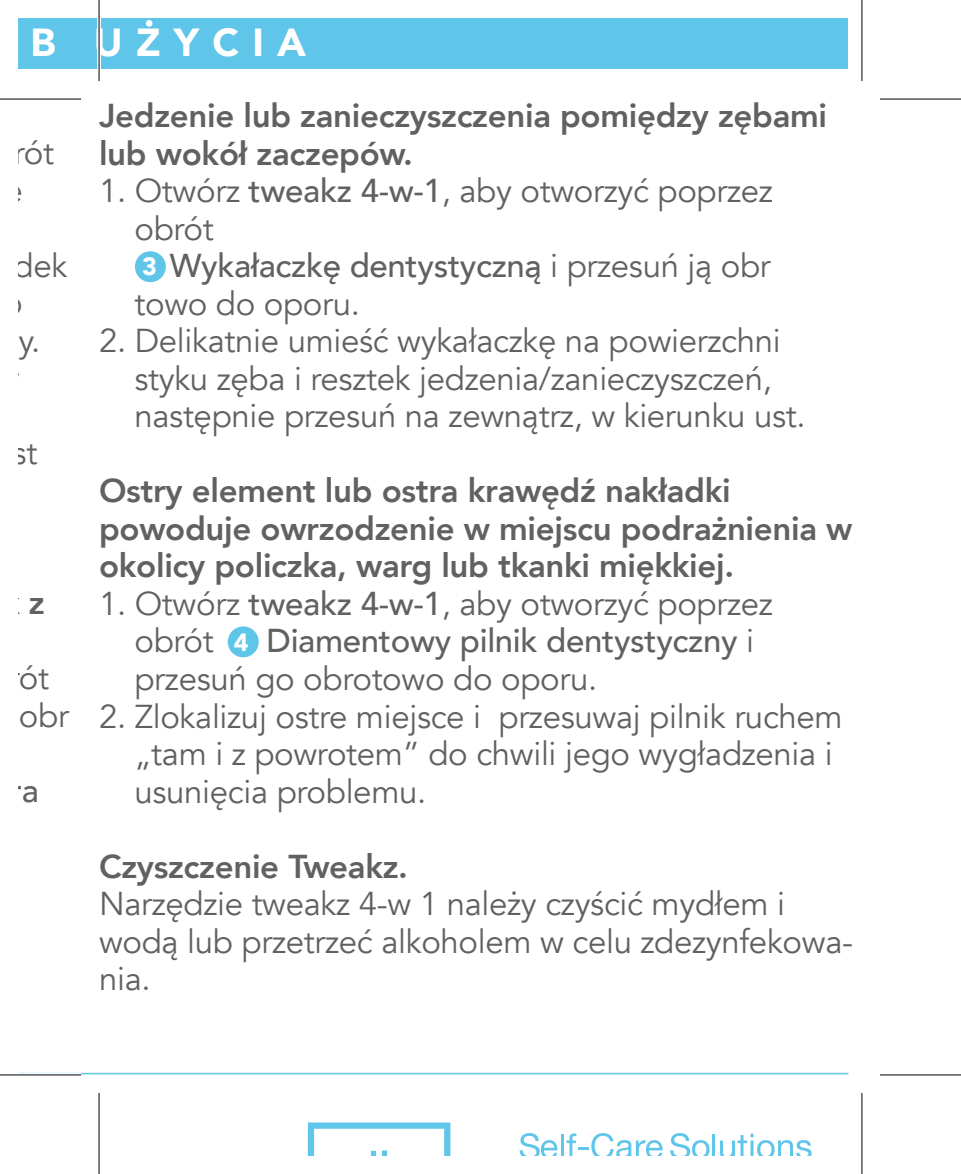
<style>
.page{position:relative;width:961px;height:1174px;background:#fff}
.page>*{position:absolute;margin:0;border:0;box-sizing:border-box;transform-origin:0 0}
.t1{font:900 39px "Avenir";letter-spacing:.34em;color:#fff}
.t2{font:33px/37.5px "Avenir";letter-spacing:-.01em;color:#606261}
.t3{font:800 33px/37.5px "Avenir";letter-spacing:-.01em;color:#606261}
.t4{font:500 33px/37.5px "Avenir";letter-spacing:-.01em;color:#606261}
.t5{font:900 24.9px "Avenir";color:#fff}
.s1{font-weight:500}
.s2{font-weight:400}
</style>
<div class="page">
<svg style="left:308px;top:1122px;width:142px;height:33px"></svg>
<svg style="left:519px;top:1133px;width:38px;height:22px"></svg>
<hr style="left:560px;top:1133px;width:3px;height:22px;background:#5fc5e9">
<svg style="left:566px;top:1133px;width:96px;height:22px"></svg>
<svg style="left:670px;top:1133px;width:39px;height:22px"></svg>
<hr style="left:712px;top:1133px;width:3px;height:22px;background:#5fc5e9">
<svg style="left:720px;top:1133px;width:91px;height:22px"></svg>
<hr style="left:18px;top:1072px;width:830px;height:2px;background:#5fc5e9">
<div style="left:18px;top:18px;width:829px;height:51px;background:#5fc5e9"></div>
<div style="left:228px;top:626px;width:31px;height:31px;background:#5fc5e9;border-radius:50%"></div>
<div style="left:135px;top:251px;width:31px;height:31px;background:#5fc5e9;border-radius:50%"></div>
<svg style="left:0;top:1072px;width:81px;height:4px"></svg>
<svg style="left:880px;top:1075px;width:80px;height:1px"></svg>
<svg style="left:97px;top:18px;width:4px;height:51px"></svg>
<hr style="left:0;top:98px;width:81px;height:2px;background:#000">
<hr style="left:879px;top:98px;width:81px;height:2px;background:#000">
<hr style="left:0;top:1074px;width:81px;height:1px;background:#000">
<hr style="left:879px;top:1074px;width:81px;height:1px;background:#000">
<hr style="left:98px;top:0;width:2px;height:81px;background:#000">
<hr style="left:98px;top:1092px;width:2px;height:81px;background:#000">
<hr style="left:861px;top:0;width:1px;height:81px;background:#000">
<hr style="left:861px;top:1092px;width:1px;height:81px;background:#000">
<p class="t1" style="left:-15px;top:9px;width:323px">ÓB UŻYCIA</p>
<p class="t2" style="left:5px;top:135px;width:51px;text-indent:-11px">brót e</p>
<p class="t2" style="left:-3px;top:247px;width:72px">adek o<br>ny.</p>
<p class="t2" style="left:-5px;top:434px;width:44px">ust</p>
<p class="t3" style="left:2px;top:584px;width:44px">k z</p>
<p class="t2" style="left:-9px;top:659px;width:80px;text-align:center">rót<br>o obr</p>
<p class="t4" style="left:-9px;top:769px;width:50px">ora</p>
<p class="t3" style="left:99px;top:97px;width:729px">Jedzenie lub zanieczyszczenia pomiędzy zębami lub wokół zaczepów.</p>
<p class="t2" style="left:134px;top:173px;width:640px;text-indent:-35px">1. Otwórz <span class="s1">tweakz 4-w-1</span>, aby otworzyć poprzez obrót</p>
<p class="t2" style="left:134px;top:248px;width:638px;text-indent:35px"><span class="s1">Wykałaczkę dentystyczną</span> i przesuń ją obr towo do oporu.</p>
<p class="t2" style="left:134px;top:323px;width:672px;text-indent:-35px">2. Delikatnie umieść wykałaczkę na powierzchni styku zęba i resztek jedzenia/zanieczyszczeń, następnie przesuń na zewnątrz, w kierunku ust.</p>
<p class="t5" style="left:142px;top:245px;width:16px">3</p>
<p class="t3" style="left:99px;top:472px;width:754px">Ostry element lub ostra krawędź nakładki powoduje owrzodzenie w miejscu podrażnienia w okolicy policzka, warg lub tkanki miękkiej.</p>
<p class="t2" style="left:134px;top:585px;width:640px;text-indent:-35px">1. Otwórz <span class="s1">tweakz 4-w-1</span>, aby otworzyć poprzez obrót</p>
<p class="t4" style="left:134px;top:620px;width:621px;text-indent:132px">Diamentowy pilnik dentystyczny <span class="s2">i przesuń go obrotowo do oporu.</span></p>
<p class="t2" style="left:134px;top:698px;width:709px;text-indent:-35px">2. Zlokalizuj ostre miejsce i przesuwaj pilnik ruchem „tam i z powrotem” do chwili jego wygładzenia i usunięcia problemu.</p>
<p class="t5" style="left:234px;top:620px;width:16px">4</p>
<p class="t3" style="left:99px;top:847px;width:310px">Czyszczenie Tweakz.</p>
<p class="t2" style="left:99px;top:885px;width:755px">Narzędzie tweakz 4-w 1 należy czyścić mydłem i wodą lub przetrzeć alkoholem w celu zdezynfekowa&shy;nia.</p>
</div>
